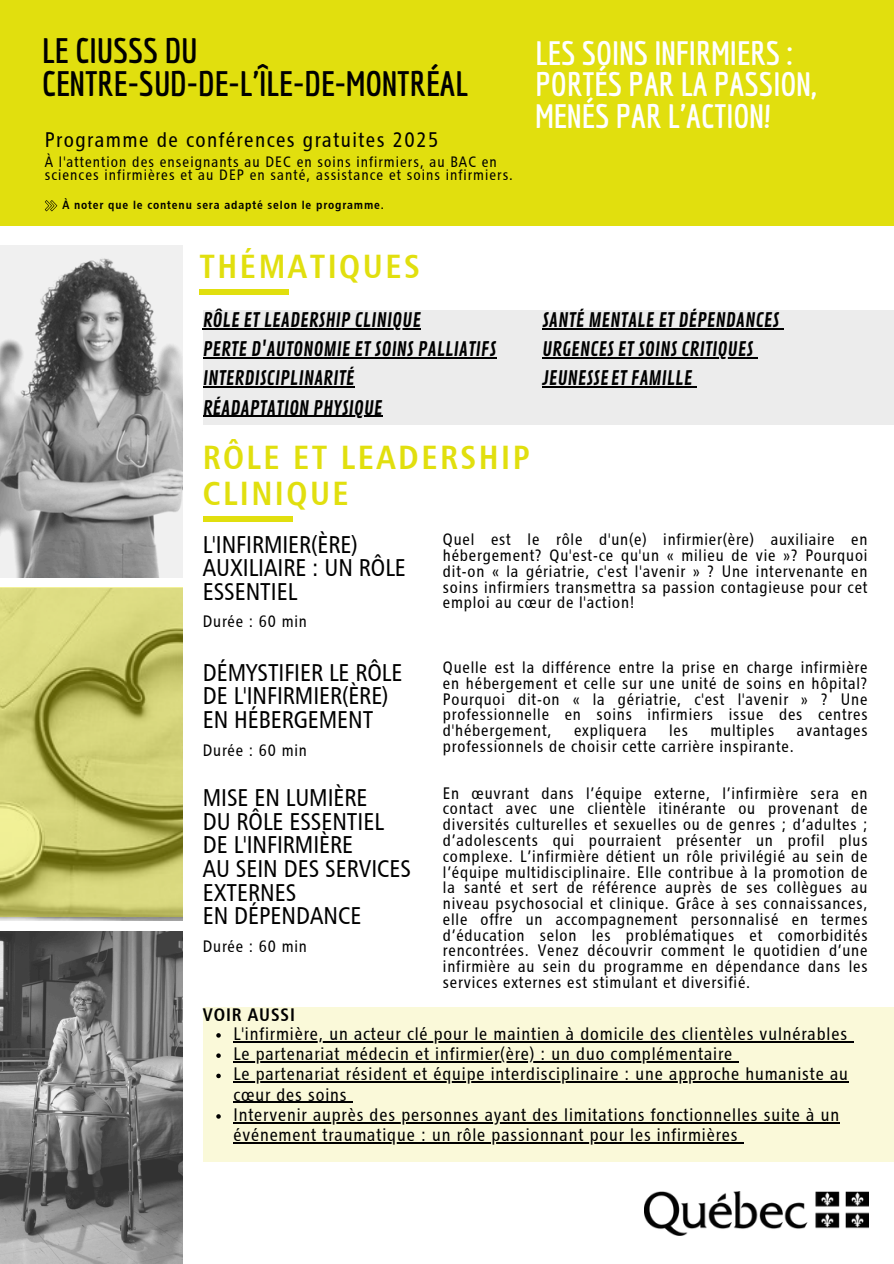
<style>
.page{position:relative;width:894px;height:1264px;background:#fff}
.page>*{position:absolute;margin:0;border:0;box-sizing:border-box;transform-origin:0 0}
.t1{font:700 34.5px/32.7px "Economica";color:#000}
.t2{font:33.15px/36px "Chaloult Cond Demi Gras Normal";letter-spacing:.075em;color:#e1df0e}
.t3{font:700 33px/31.5px "Economica";color:#fff}
.t4{font:24px/23.7px "Chaloult Cond Normal";color:#000}
.t5{font:21px "Chaloult Cond Normal";letter-spacing:.07em;color:#000}
.t6{font:19.5px/29.2px "Contrail One";color:#000}
.t7{font:18px/20.2px "Chaloult Cond Normal";letter-spacing:.05em;color:#000}
.t8{font:18px "Chaloult Cond Demi Gras Normal";letter-spacing:.05em;color:#000}
.t9{font:16.5px/15.8px "Chaloult Cond Normal";letter-spacing:.05em;color:#000;text-align:justify}
.t10{font:15px "Chaloult Cond Normal";letter-spacing:.07em;color:#000}
.t11{font:12px "Chaloult Cond Demi Gras Normal";letter-spacing:.07em;color:#000}
</style>
<div class="page">
<img style="left:0;top:245px;width:183px;height:332px">
<img style="left:0;top:931px;width:183px;height:332px">
<div style="left:0;top:0;width:893px;height:226px;background:#e1df0e"></div>
<svg style="left:45px;top:200px;width:12px;height:11px"></svg>
<svg style="left:0;top:587px;width:183px;height:330px;background:#c2c168"></svg>
<div style="left:199px;top:289px;width:90px;height:6px;background:#e1df0e"></div>
<img style="left:644px;top:1191px;width:224px;height:44px">
<div style="left:203px;top:311px;width:690px;height:113px;background:#ececec"></div>
<hr style="left:203px;top:328px;width:218px;height:1px;background:#000">
<hr style="left:203px;top:357px;width:293px;height:1px;background:#000">
<hr style="left:203px;top:386px;width:151px;height:1px;background:#000">
<hr style="left:203px;top:416px;width:179px;height:1px;background:#000">
<hr style="left:542px;top:328px;width:237px;height:1px;background:#000">
<hr style="left:542px;top:357px;width:211px;height:1px;background:#000">
<hr style="left:542px;top:386px;width:150px;height:1px;background:#000">
<div style="left:203px;top:1007px;width:690px;height:154px;background:#faf9d9"></div>
<svg style="left:216px;top:1033px;width:5px;height:4px"></svg>
<hr style="left:241px;top:1041px;width:606px;height:1px;background:#000">
<svg style="left:216px;top:1053px;width:5px;height:4px"></svg>
<hr style="left:233px;top:1061px;width:499px;height:1px;background:#000">
<svg style="left:216px;top:1073px;width:5px;height:5px"></svg>
<hr style="left:233px;top:1081px;width:615px;height:1px;background:#000">
<hr style="left:233px;top:1101px;width:114px;height:1px;background:#000">
<svg style="left:216px;top:1114px;width:5px;height:4px"></svg>
<hr style="left:233px;top:1122px;width:606px;height:1px;background:#000">
<hr style="left:233px;top:1142px;width:505px;height:1px;background:#000">
<div style="left:203px;top:516px;width:89px;height:5px;background:#e1df0e"></div>
<h4 class="t1" style="left:42px;top:34px;width:427px">LE CIUSSS DU<br>CENTRE-SUD-DE-L'ÎLE-DE-MONTRÉAL</h4>
<h5 class="t5" style="left:45px;top:131px;width:395px">Programme de conférences gratuites 2025</h5>
<p class="t10" style="left:45px;top:155px;width:453px">À l'attention des enseignants au DEC en soins infirmiers, au BAC en</p>
<p class="t10" style="left:45px;top:169px;width:469px">sciences infirmières et au DEP en santé, assistance et soins infirmiers.</p>
<p class="t11" style="left:62px;top:200px;width:323px">À noter que le contenu sera adapté selon le programme.</p>
<h1 class="t3" style="left:535px;top:37px;width:282px">LES SOINS INFIRMIERS :<br>PORTÉS PAR LA PASSION,<br>MENÉS PAR L'ACTION!</h1>
<h1 class="t2" style="left:199px;top:251px;width:222px">THÉMATIQUES</h1>
<p class="t6" style="left:203px;top:306px;width:295px">RÔLE ET LEADERSHIP CLINIQUE<br>PERTE D'AUTONOMIE ET SOINS PALLIATIFS<br>INTERDISCIPLINARITÉ</p>
<p class="t6" style="left:203px;top:394px;width:181px">RÉADAPTATION PHYSIQUE</p>
<p class="t2" style="left:203px;top:442px;width:328px">RÔLE ET LEADERSHIP<br>CLINIQUE</p>
<h2 class="t6" style="left:542px;top:306px;width:238px">SANTÉ MENTALE ET DÉPENDANCES</h2>
<h4 class="t6" style="left:542px;top:335px;width:212px">URGENCES ET SOINS CRITIQUES<br>JEUNESSEET FAMILLE</h4>
<h3 class="t4" style="left:203px;top:534px;width:204px">L'INFIRMIER(ÈRE)<br>AUXILIAIRE : UN RÔLE<br>ESSENTIEL</h3>
<p class="t9" style="left:203px;top:615px;width:106px">Durée : 60 min</p>
<p class="t4" style="left:203px;top:662px;width:201px">DÉMYSTIFIER LE RÔLE<br>DE L'INFIRMIER(ÈRE)<br>EN HÉBERGEMENT</p>
<p class="t9" style="left:203px;top:743px;width:106px">Durée : 60 min</p>
<p class="t4" style="left:203px;top:788px;width:210px">MISE EN LUMIÈRE<br>DU RÔLE ESSENTIEL<br>DE L'INFIRMIÈRE<br>AU SEIN DES SERVICES<br>EXTERNES<br>EN DÉPENDANCE</p>
<p class="t9" style="left:203px;top:939px;width:106px">Durée : 60 min</p>
<h2 class="t9" style="left:443px;top:533px;width:426px">Quel est le rôle d'un(e) infirmier(ère) auxiliaire en hébergement? Qu'est-ce qu'un « milieu de vie »? Pourquoi dit-on « la gériatrie, c'est l'avenir » ? Une intervenante en soins infirmiers transmettra sa passion contagieuse pour cet emploi au cœur de l'action!</h2>
<h6 class="t9" style="left:443px;top:661px;width:426px">Quelle est la différence entre la prise en charge infirmière en hébergement et celle sur une unité de soins en hôpital?<br>Pourquoi dit-on « la gériatrie, c'est l'avenir » ? Une professionnelle en soins infirmiers issue des centres d'hébergement,</h6>
<h6 class="t9" style="left:574px;top:724px;width:74px">expliquera</h6>
<h6 class="t9" style="left:669px;top:724px;width:20px">les</h6>
<h6 class="t9" style="left:710px;top:724px;width:65px">multiples</h6>
<h6 class="t9" style="left:796px;top:724px;width:72px">avantages</h6>
<h6 class="t9" style="left:443px;top:739px;width:352px">professionnels de choisir cette carrière inspirante.</h6>
<p class="t9" style="left:443px;top:786px;width:426px">En œuvrant dans l’équipe externe, l’infirmière sera en contact avec une clientèle itinérante ou provenant de diversités culturelles et sexuelles ou de genres ; d’adultes ; d’adolescents qui pourraient présenter un profil plus complexe. L’infirmière détient un rôle privilégié au sein de l’équipe multidisciplinaire. Elle contribue à la promotion de la santé et sert de référence auprès de ses collègues au niveau psychosocial et clinique. Grâce à ses connaissances, elle offre un accompagnement personnalisé en termes d’éducation selon les problématiques et comorbidités rencontrées. Venez découvrir comment le quotidien d’une infirmière au sein du programme en dépendance dans les services externes est stimulant et diversifié.</p>
<p class="t8" style="left:203px;top:1006px;width:94px">VOIR AUSSI</p>
<h3 class="t7" style="left:233px;top:1024px;width:615px">L'infirmière, un acteur clé pour le maintien à domicile des clientèles vulnérables</h3>
<p class="t7" style="left:233px;top:1045px;width:500px">Le partenariat médecin et infirmier(ère) : un duo complémentaire</p>
<p class="t7" style="left:233px;top:1065px;width:616px">Le partenariat résident et équipe interdisciplinaire : une approche humaniste au</p>
<h3 class="t7" style="left:233px;top:1085px;width:607px">cœur des soins<br>Intervenir auprès des personnes ayant des limitations fonctionnelles suite à un</h3>
<p class="t7" style="left:233px;top:1126px;width:505px">événement traumatique : un rôle passionnant pour les infirmières</p>
</div>
